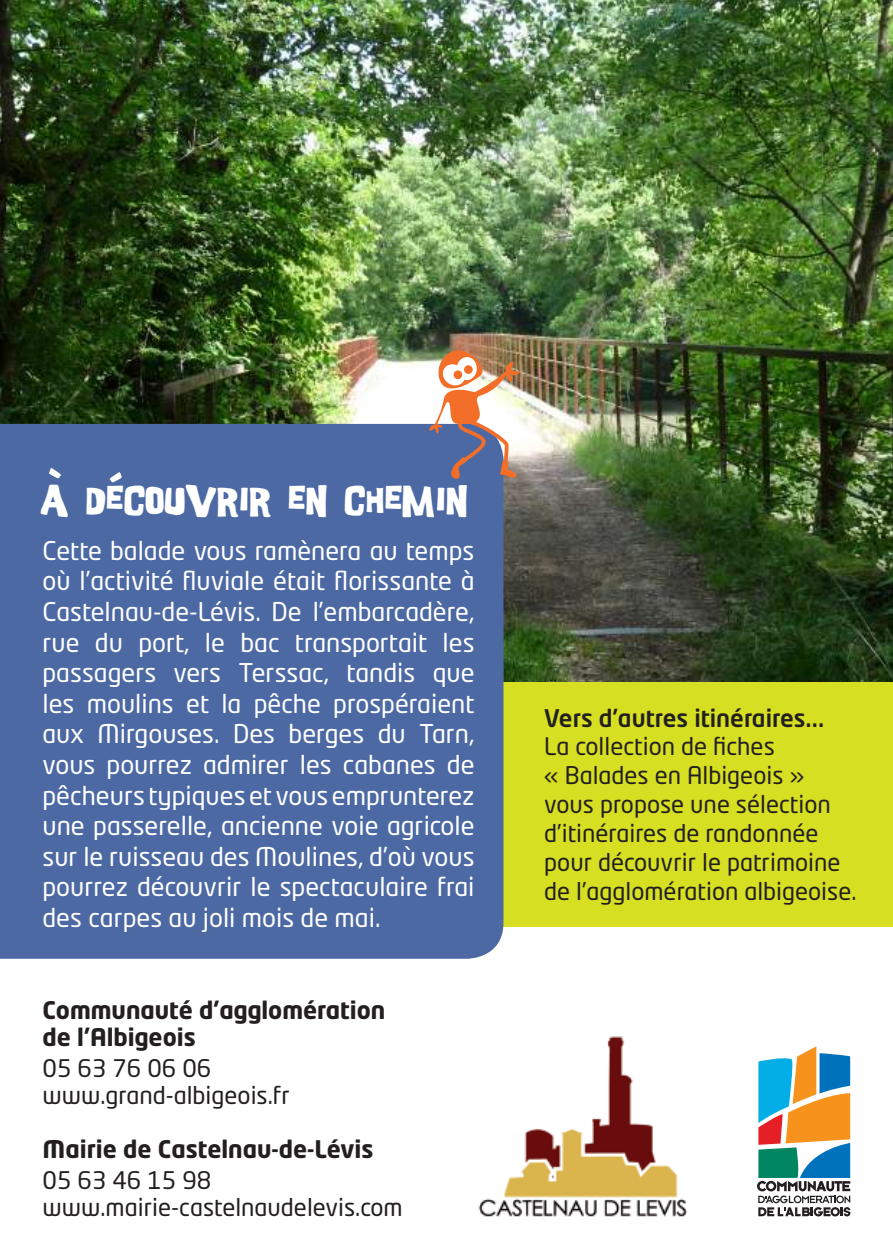
<style>
.page{position:relative;width:893px;height:1259px;background:#fff}
.page>*{position:absolute;margin:0;border:0;box-sizing:border-box;transform-origin:0 0}
.t1{font:33px "Good Girl";letter-spacing:.03em;color:#fff}
.t2{font:25.5px/30.6px "Neo Tech Std";color:#fff;text-align:justify}
.t3{font:24px/28.8px "Neo Tech Std";color:#231f20}
.t4{font:700 24px/27px "Neo Tech Std";color:#231f20}
.t5{font:500 24px "Neo Tech Std";color:#231f20}
</style>
<div class="page">
<img style="left:0;top:0;width:893px;height:682px">
<div style="left:446px;top:682px;width:447px;height:245px;background:#d6df21"></div>
<div style="left:0;top:424px;width:503px;height:534px;background:#4c69a4"></div>
<svg style="left:757px;top:1046px;width:93px;height:170px"></svg>
<svg style="left:49px;top:468px;width:12px;height:10px"></svg>
<svg style="left:110px;top:472px;width:12px;height:10px"></svg>
<svg style="left:428px;top:345px;width:94px;height:134px"></svg>
<img style="left:478px;top:1036px;width:210px;height:181px">
<p class="t1" style="left:41px;top:484px;width:428px">A DECOUVRIR EN CHEMIN</p>
<p class="t2" style="left:43px;top:534px;width:434px">Cette balade vous ramènera au temps où l’activité fluviale était florissante à Castelnau-de-Lévis. De l’embarcadère, rue du port, le bac transportait les passagers vers Terssac, tandis que les moulins et la pêche prospéraient aux Mirgouses. Des berges du Tarn, vous pourrez admirer les cabanes de pêcheurs typiques et vous emprunterez une passerelle, ancienne voie agricole sur le ruisseau des Moulines, d’où vous pourrez découvrir le spectaculaire frai des carpes au joli mois de mai.</p>
<p class="t4" style="left:43px;top:996px;width:344px">Communauté d’agglomération de l’Albigeois</p>
<p class="t3" style="left:43px;top:1054px;width:249px;line-height:27px">05 63 76 06 06 www.grand-albigeois.fr</p>
<p class="t4" style="left:43px;top:1135px;width:332px">Mairie de Castelnau-de-Lévis</p>
<p class="t3" style="left:43px;top:1166px;width:362px;line-height:27px">05 63 46 15 98 www.mairie-castelnaudelevis.com</p>
<p class="t5" style="left:544px;top:702px;width:281px">Vers d’autres itinéraires...</p>
<p class="t3" style="left:544px;top:732px;width:314px">La collection de fiches<br>« Balades en Albigeois » vous propose une sélection d’itinéraires de randonnée pour découvrir le patrimoine de l’agglomération albigeoise.</p>
</div>
